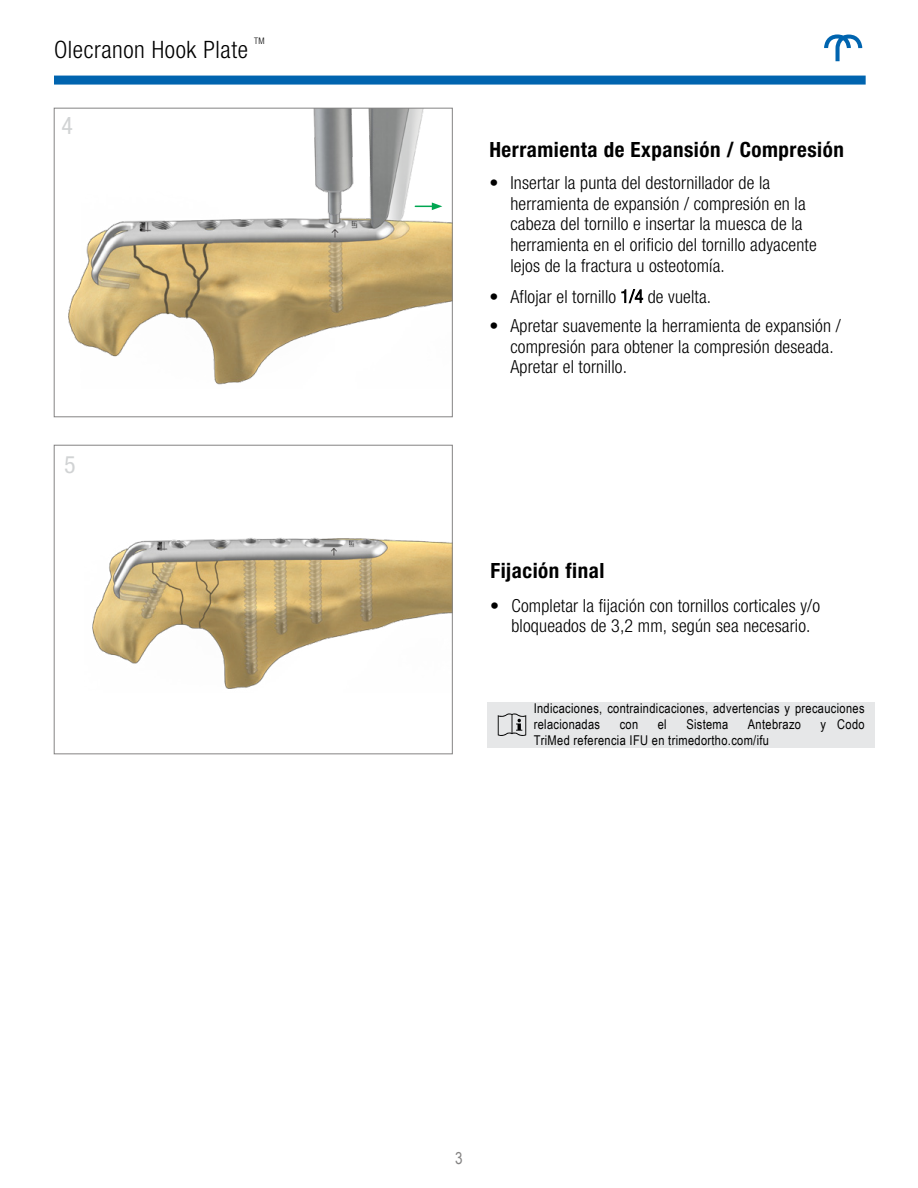
<style>
.page{position:relative;width:918px;height:1188px;background:#fff}
.page>*{position:absolute;margin:0;border:0;box-sizing:border-box;transform-origin:0 0}
.t1{font:300 condensed 24px "Helvetica Neue LT Std";letter-spacing:.025em;color:#000}
.t2{font:condensed 24px "Helvetica Neue LT Std";color:#d1d3d4}
.t3{font:700 condensed 21px "Helvetica Neue LT Std";letter-spacing:.025em;color:#000}
.t4{font:300 condensed 18px/20.7px "Helvetica Neue LT Std";letter-spacing:.01em;color:#000}
.t5{font:16.5px "Arial Narrow";color:#848383}
.t6{font:13.5px/16.2px "Arial Narrow";letter-spacing:.025em;color:#000}
.t7{font:300 condensed 9px "Helvetica Neue LT Std";color:#000}
</style>
<div class="page">
<img style="left:68px;top:110px;width:383px;height:275px">
<div style="left:54px;top:108px;width:399px;height:309px;border:1px solid #848383"></div>
<svg style="left:824px;top:34px;width:38px;height:27px"></svg>
<div style="left:54px;top:76px;width:812px;height:9px;background:#0064af"></div>
<svg style="left:415px;top:202px;width:27px;height:8px"></svg>
<img style="left:92px;top:537px;width:359px;height:152px">
<div style="left:54px;top:445px;width:399px;height:309px;border:1px solid #848383"></div>
<div style="left:487px;top:702px;width:388px;height:46px;background:#e6e7e8"></div>
<svg style="left:498px;top:713px;width:28px;height:23px"></svg>
<p class="t7" style="left:254px;top:35px;width:12px">TM</p>
<h1 class="t1" style="left:54px;top:36px;width:195px">Olecranon Hook Plate</h1>
<h1 class="t2" style="left:61px;top:112px;width:13px">4</h1>
<h1 class="t2" style="left:64px;top:450px;width:13px">5</h1>
<p class="t3" style="left:489px;top:137px;width:356px">Herramienta de Expansión / Compresión</p>
<p class="t4" style="left:510px;top:172px;width:308px;text-indent:-21px">• Insertar la punta del destornillador de la herramienta de expansión / compresión en la cabeza del tornillo e insertar la muesca de la herramienta en el orificio del tornillo adyacente lejos de la fractura u osteotomía.</p>
<p class="t4" style="left:489px;top:286px;width:223px">• Aflojar el tornillo 1/4 de vuelta.</p>
<p class="t4" style="left:510px;top:315px;width:332px;text-indent:-21px">• Apretar suavemente la herramienta de expansión / compresión para obtener la compresión deseada.<br>Apretar el tornillo.</p>
<p class="t3" style="left:490px;top:558px;width:116px">Fijación final</p>
<p class="t4" style="left:511px;top:595px;width:310px;line-height:20.1px;text-indent:-21px">• Completar la fijación con tornillos corticales y/o bloqueados de 3,2 mm, según sea necesario.</p>
<p class="t6" style="left:534px;top:700px;width:332px">Indicaciones, contraindicaciones, advertencias y precauciones relacionadas</p>
<p class="t6" style="left:620px;top:716px;width:20px">con</p>
<p class="t6" style="left:658px;top:716px;width:10px">el</p>
<p class="t6" style="left:686px;top:716px;width:44px">Sistema</p>
<p class="t6" style="left:748px;top:716px;width:55px">Antebrazo</p>
<p class="t6" style="left:821px;top:716px;width:46px">y Codo</p>
<p class="t6" style="left:534px;top:732px;width:237px">TriMed referencia IFU en trimedortho.com/ifu</p>
<p class="t5" style="left:455px;top:1146px;width:9px">3</p>
</div>
